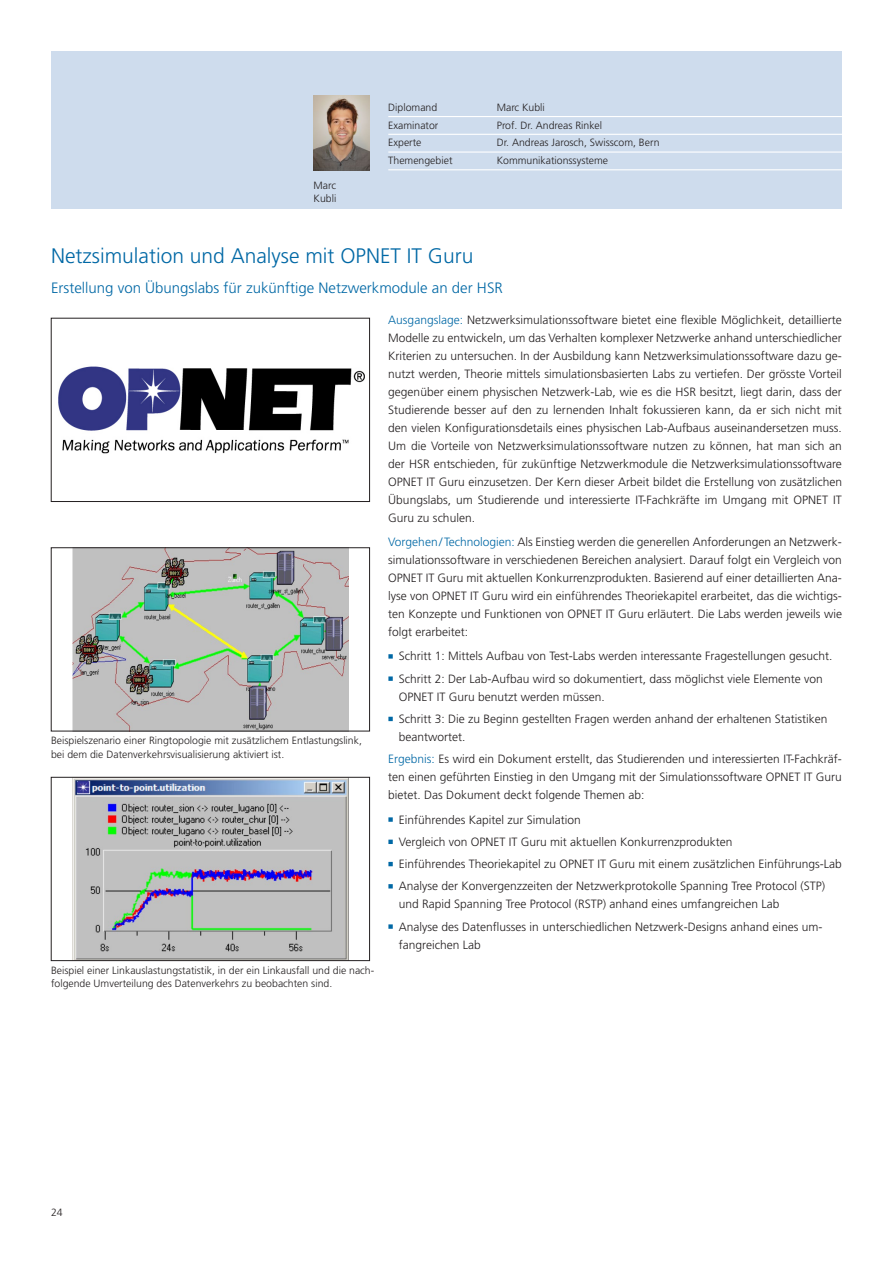
<style>
.page{position:relative;width:893px;height:1263px;background:#fff}
.page>*{position:absolute;margin:0;border:0;box-sizing:border-box;transform-origin:0 0}
.t1{font:300 21px "Frutiger LT Pro";color:#0068a5}
.t2{font:300 15px "Frutiger LT Pro";color:#0068a5}
.t3{font:300 12px/18px "Frutiger LT Pro";color:#231f20}
.t4{font:300 10.5px/13.5px "Frutiger LT Pro";color:#231f20}
.s1{color:#0068a5}
</style>
<div class="page">
<div style="left:51px;top:51px;width:791px;height:157px;background:#cedced"></div>
<img style="left:58px;top:366px;width:307px;height:88px">
<div style="left:51px;top:318px;width:319px;height:184px;border:1px solid #231f20"></div>
<svg style="left:388px;top:654px;width:5px;height:5px"></svg>
<svg style="left:388px;top:676px;width:5px;height:5px"></svg>
<svg style="left:388px;top:717px;width:5px;height:4px"></svg>
<svg style="left:388px;top:817px;width:5px;height:5px"></svg>
<svg style="left:388px;top:840px;width:5px;height:4px"></svg>
<svg style="left:388px;top:862px;width:5px;height:4px"></svg>
<svg style="left:388px;top:884px;width:5px;height:4px"></svg>
<svg style="left:388px;top:924px;width:5px;height:5px"></svg>
<img style="left:73px;top:549px;width:275px;height:180px">
<div style="left:51px;top:547px;width:319px;height:184px;border:1px solid #231f20"></div>
<img style="left:72px;top:779px;width:276px;height:180px">
<div style="left:51px;top:777px;width:319px;height:184px;border:1px solid #231f20"></div>
<hr style="left:388px;top:116px;width:454px;height:1px;background:#fff">
<hr style="left:388px;top:134px;width:454px;height:1px;background:#fff">
<hr style="left:388px;top:151px;width:454px;height:2px;background:#fff">
<hr style="left:388px;top:169px;width:454px;height:1px;background:#fff">
<img style="left:314px;top:95px;width:56px;height:75px">
<p class="t4" style="left:314px;top:178px;width:24px">Marc<br>Kubli</p>
<p class="t4" style="left:388px;top:101px;width:51px">Diplomand</p>
<p class="t4" style="left:497px;top:101px;width:50px">Marc Kubli</p>
<p class="t4" style="left:388px;top:118px;width:52px">Examinator</p>
<p class="t4" style="left:497px;top:118px;width:107px">Prof. Dr. Andreas Rinkel</p>
<p class="t4" style="left:388px;top:136px;width:35px">Experte</p>
<p class="t4" style="left:497px;top:136px;width:164px">Dr. Andreas Jarosch, Swisscom, Bern</p>
<p class="t4" style="left:388px;top:154px;width:66px">Themengebiet</p>
<p class="t4" style="left:497px;top:154px;width:113px">Kommunikationssysteme</p>
<h1 class="t1" style="left:51px;top:243px;width:424px">Netzsimulation und Analyse mit OPNET IT Guru</h1>
<p class="t2" style="left:51px;top:279px;width:453px">Erstellung von Übungslabs für zukünftige Netzwerkmodule an der HSR</p>
<p class="t4" style="left:51px;top:734px;width:312px">Beispielszenario einer Ringtopologie mit zusätzlichem Entlastungslink, bei dem die Datenverkehrsvisualisierung aktiviert ist.</p>
<p class="t4" style="left:51px;top:963px;width:325px">Beispiel einer Linkauslastungstatistik, in der ein Linkausfall und die nach&shy;folgende Umverteilung des Datenverkehrs zu beobachten sind.</p>
<p class="t3" style="left:388px;top:311px;width:455px;text-align:justify"><span class="s1">Ausgangslage:</span> Netzwerksimulationssoftware bietet eine flexible Möglichkeit, detaillierte Modelle zu entwickeln, um das Verhalten komplexer Netzwerke anhand unterschiedlicher Kriterien zu untersuchen. In der Ausbildung kann Netzwerksimulationssoftware dazu ge&shy;nutzt werden, Theorie mittels simulationsbasierten Labs zu vertiefen. Der grösste Vorteil gegenüber einem physischen Netzwerk-Lab, wie es die HSR besitzt, liegt darin, dass der Studierende besser auf den zu lernenden Inhalt fokussieren kann, da er sich nicht mit den vielen Konfigurationsdetails eines physischen Lab-Aufbaus auseinandersetzen muss.<br>Um die Vorteile von Netzwerksimulationssoftware nutzen zu können, hat man sich an der HSR entschieden, für zukünftige Netzwerkmodule die Netzwerksimulationssoftware OPNET IT Guru einzusetzen. Der Kern dieser Arbeit bildet die Erstellung von zusätzlichen Übungslabs, um Studierende und interessierte IT-Fachkräfte im Umgang mit OPNET IT Guru zu schulen.</p>
<p class="t3" style="left:388px;top:533px;width:455px;text-align:justify"><span class="s1">Vorgehen/Technologien:</span> Als Einstieg werden die generellen Anforderungen an Netzwerk&shy;simulationssoftware in verschiedenen Bereichen analysiert. Darauf folgt ein Vergleich von OPNET IT Guru mit aktuellen Konkurrenzprodukten. Basierend auf einer detaillierten Ana&shy;lyse von OPNET IT Guru wird ein einführendes Theoriekapitel erarbeitet, das die wichtigs&shy;ten Konzepte und Funktionen von OPNET IT Guru erläutert. Die Labs werden jeweils wie folgt erarbeitet:</p>
<p class="t3" style="left:388px;top:645px;width:446px;line-height:22.2px"><sup>.</sup> Schritt 1: Mittels Aufbau von Test-Labs werden interessante Fragestellungen gesucht. <sup>.</sup> Schritt 2: Der Lab-Aufbau wird so dokumentiert, dass möglichst viele Elemente von</p>
<p class="t3" style="left:388px;top:685px;width:441px;line-height:22.2px;text-indent:11px">OPNET IT Guru benutzt werden müssen.<br><sup>.</sup> Schritt 3: Die zu Beginn gestellten Fragen werden anhand der erhaltenen Statistiken</p>
<p class="t3" style="left:388px;top:726px;width:455px;line-height:22.2px;text-indent:11px">beantwortet.<br><span class="s1">Ergebnis:</span> Es wird ein Dokument erstellt, das Studierenden und interessierten IT-Fachkräf-</p>
<p class="t3" style="left:388px;top:768px;width:455px">ten einen geführten Einstieg in den Umgang mit der Simulationssoftware OPNET IT Guru bietet. Das Dokument deckt folgende Themen ab:</p>
<p class="t3" style="left:388px;top:808px;width:455px;line-height:22.2px"><sup>.</sup> Einführendes Kapitel zur Simulation<br><sup>.</sup> Vergleich von OPNET IT Guru mit aktuellen Konkurrenzprodukten<br><sup>.</sup> Einführendes Theoriekapitel zu OPNET IT Guru mit einem zusätzlichen Einführungs-Lab <sup>.</sup> Analyse der Konvergenzzeiten der Netzwerkprotokolle Spanning Tree Protocol (STP)</p>
<p class="t3" style="left:388px;top:893px;width:436px;line-height:22.2px;text-indent:11px">und Rapid Spanning Tree Protocol (RSTP) anhand eines umfangreichen Lab<br><sup>.</sup> Analyse des Datenflusses in unterschiedlichen Netzwerk-Designs anhand eines um-</p>
<p class="t3" style="left:399px;top:935px;width:83px">fangreichen Lab</p>
<p class="t4" style="left:51px;top:1206px;width:13px">24</p>
</div>
